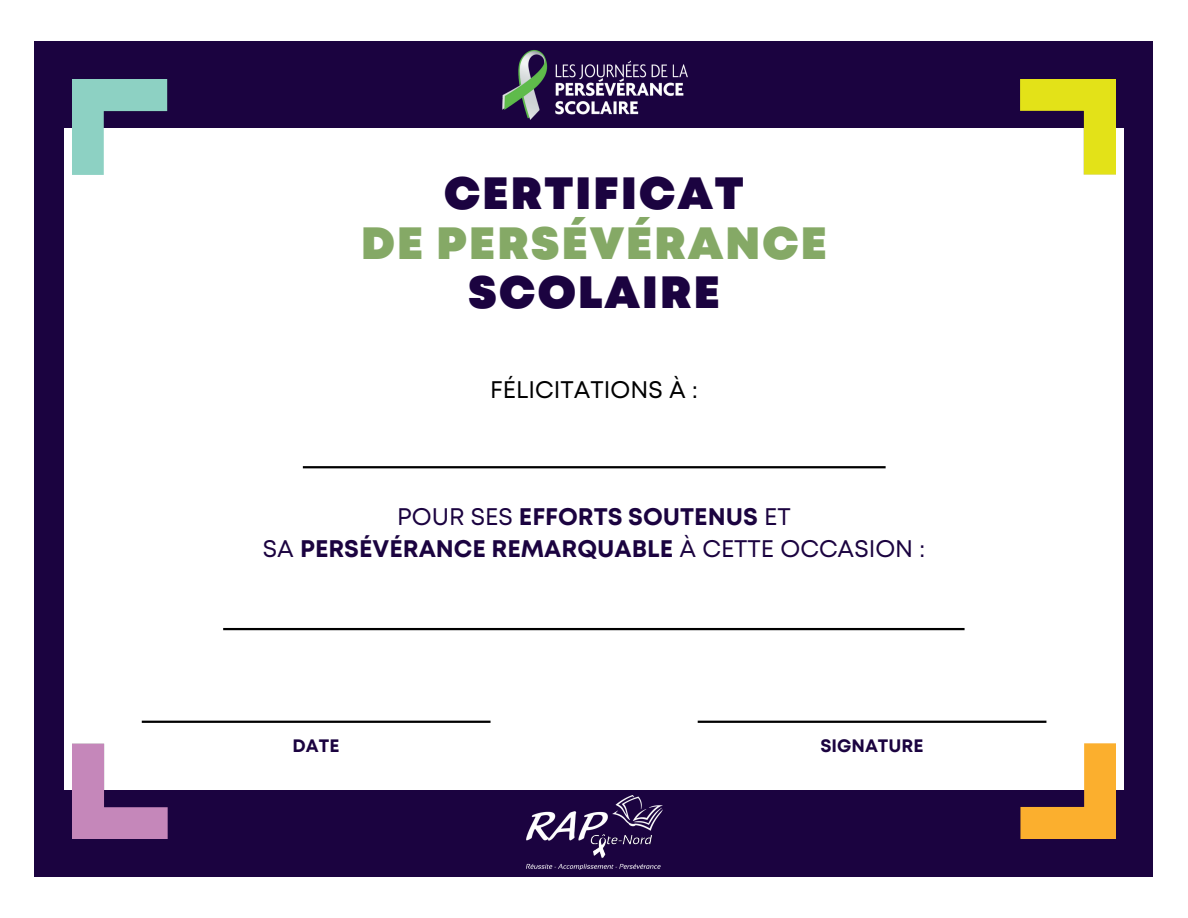
<style>
.page{position:relative;width:1188px;height:918px;background:#fff}
.page>*{position:absolute;margin:0;border:0;box-sizing:border-box;transform-origin:0 0}
.t1{font:900 45.15px "Mont";letter-spacing:.05em;color:#1b0340}
.t2{font:900 45.15px "Mont";letter-spacing:.05em;color:#85a966}
.t3{font:700 24px/32.7px "Mont";color:#1b0340;text-align:center}
.t4{font:24px "Mont";color:#000}
.t5{font:700 18px "Mont";color:#1b0340}
.s1{font-weight:400}
</style>
<div class="page">
<div style="left:35px;top:41px;width:1118px;height:836px;background:#1b0340"></div>
<div style="left:64px;top:128px;width:1060px;height:662px;background:#fff"></div>
<hr style="left:303px;top:466px;width:583px;height:2px;background:#000">
<hr style="left:223px;top:628px;width:742px;height:2px;background:#000">
<hr style="left:142px;top:721px;width:349px;height:2px;background:#000">
<hr style="left:698px;top:721px;width:348px;height:2px;background:#000">
<img style="left:502px;top:50px;width:186px;height:70px">
<img style="left:526px;top:796px;width:136px;height:74px">
<img style="left:73px;top:80px;width:95px;height:95px">
<img style="left:1020px;top:80px;width:95px;height:95px">
<img style="left:1020px;top:743px;width:95px;height:96px">
<img style="left:73px;top:743px;width:95px;height:96px">
<h1 class="t1" style="left:444px;top:176px;width:301px">CERTIFICAT</h1>
<h1 class="t2" style="left:361px;top:226px;width:467px">DE PERSÉVÉRANCE</h1>
<h1 class="t1" style="left:468px;top:275px;width:253px">SCOLAIRE</h1>
<p class="t4" style="left:490px;top:380px;width:209px">FÉLICITATIONS À :</p>
<p class="t3" style="left:263px;top:502px;width:664px"><span class="s1">POUR SES</span> EFFORTS SOUTENUS <span class="s1">ET<br>SA</span> PERSÉVÉRANCE REMARQUABLE <span class="s1">À CETTE OCCASION :</span></p>
<p class="t5" style="left:293px;top:739px;width:48px">DATE</p>
<p class="t5" style="left:820px;top:739px;width:105px">SIGNATURE</p>
</div>
